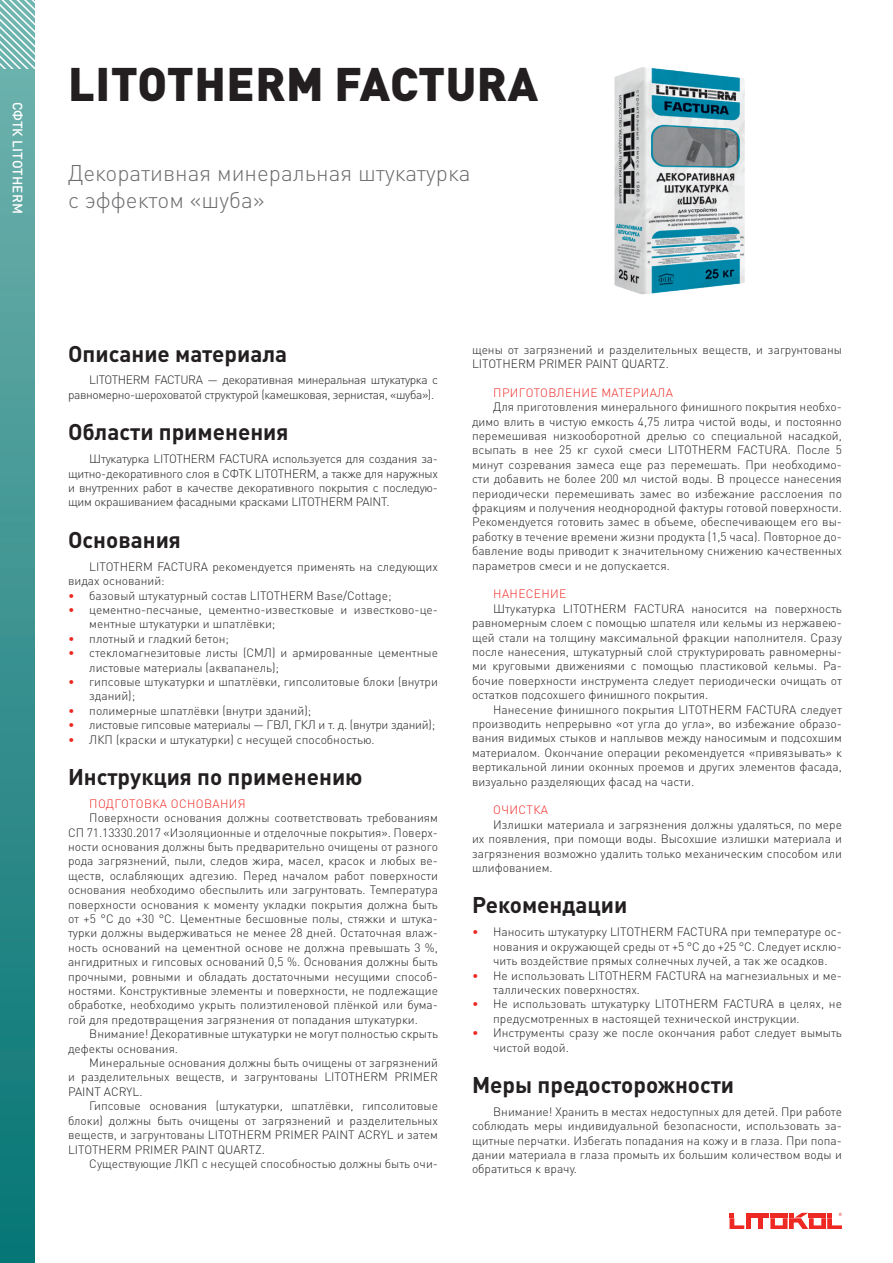
<style>
.page{position:relative;width:893px;height:1263px;background:#fff}
.page>*{position:absolute;margin:0;border:0;box-sizing:border-box;transform-origin:0 0}
.Название_продукта{font:900 46.5px "DIN Pro";letter-spacing:.01em;color:#231f20}
.Заголовок{font:700 22.5px "DIN Pro";color:#231f20}
.Аннотация{font:300 22.5px/27px "DIN Pro";color:#6c6d70}
.Группа_продуктов{font:500 13.5px "DIN Pro";letter-spacing:.01em;color:#fff}
.Основной_текст{font:300 12px/14.4px "DIN Pro";color:#231f20;text-align:justify}
.Основной_текст-2{font:300 12px/14.4px "DIN Pro";letter-spacing:-.03em;color:#231f20}
.Подзаголовок{font:300 12px "DIN Pro";letter-spacing:.03em;color:#ee2823}
.Основной_текст-3{font:300 12px "DIN Pro";letter-spacing:-.02em;color:#231f20}
.s1{color:#ee2823}
</style>
<div class="page">
<hr style="left:752px;top:1213px;width:17px;height:4px;background:#ee2823">
<div style="left:758px;top:1218px;width:5px;height:11px;background:#ee2823"></div>
<svg style="left:730px;top:1213px;width:20px;height:16px"></svg>
<svg style="left:770px;top:1213px;width:72px;height:16px"></svg>
<div style="left:0;top:0;width:34px;height:1263px;background:linear-gradient(to bottom,#73b3af,#067574)"></div>
<svg style="left:0;top:0;width:34px;height:68px"></svg>
<img style="left:614px;top:67px;width:131px;height:228px">
<p class="Группа_продуктов" style="left:27px;top:102px;width:113px;rotate:90deg">СФТК LITOTHERM</p>
<p class="Название_продукта" style="left:68px;top:53px;width:471px">LITOTHERM FACTURA</p>
<p class="Аннотация" style="left:68px;top:158px;width:404px">Декоративная минеральная штукатурка с эффектом «шуба»</p>
<p class="Заголовок" style="left:68px;top:338px;width:221px">Описание материала</p>
<p class="Основной_текст-2" style="left:68px;top:372px;width:371px;text-indent:21px">LITOTHERM FACTURA — декоративная минеральная штукатурка с равномерно-шероховатой структурой (камешковая, зернистая, «шуба»).</p>
<p class="Заголовок" style="left:68px;top:417px;width:222px">Области применения</p>
<p class="Основной_текст" style="left:68px;top:451px;width:371px;text-indent:21px">Штукатурка LITOTHERM FACTURA используется для создания за&shy;щитно-декоративного слоя в СФТК LITOTHERM, а также для наружных и внутренних работ в качестве декоративного покрытия с последую&shy;щим окрашиванием фасадными красками LITOTHERM PAINT.</p>
<p class="Заголовок" style="left:68px;top:524px;width:114px">Основания</p>
<p class="Основной_текст" style="left:68px;top:559px;width:371px;text-indent:21px">LITOTHERM FACTURA рекомендуется применять на следующих видах оснований:</p>
<p class="Основной_текст" style="left:68px;top:587px;width:325px"><span class="s1">•</span> базовый штукатурный состав LITOTHERM Base/Cottage;</p>
<p class="Основной_текст" style="left:89px;top:602px;width:350px;text-indent:-21px"><span class="s1">•</span> цементно-песчаные, цементно-известковые и известково-це&shy;ментные штукатурки и шпатлёвки;</p>
<p class="Основной_текст" style="left:68px;top:631px;width:162px"><span class="s1">•</span> плотный и гладкий бетон;</p>
<p class="Основной_текст" style="left:89px;top:645px;width:350px;text-indent:-21px"><span class="s1">•</span> стекломагнезитовые листы (СМЛ) и армированные цементные листовые материалы (аквапанель);</p>
<p class="Основной_текст" style="left:89px;top:674px;width:350px;text-indent:-21px"><span class="s1">•</span> гипсовые штукатурки и шпатлёвки, гипсолитовые блоки (внутри зданий);</p>
<p class="Основной_текст" style="left:68px;top:703px;width:245px"><span class="s1">•</span> полимерные шпатлёвки (внутри зданий);</p>
<p class="Основной_текст-3" style="left:68px;top:717px;width:369px"><span class="s1">•</span> листовые гипсовые материалы — ГВЛ, ГКЛ и т. д. (внутри зданий);</p>
<p class="Основной_текст" style="left:68px;top:731px;width:308px"><span class="s1">•</span> ЛКП (краски и штукатурки) с несущей способностью.</p>
<p class="Заголовок" style="left:68px;top:761px;width:296px">Инструкция по применению</p>
<p class="Подзаголовок" style="left:89px;top:795px;width:158px">ПОДГОТОВКА ОСНОВАНИЯ</p>
<p class="Основной_текст" style="left:68px;top:810px;width:371px;text-indent:21px">Поверхности основания должны соответствовать требованиям СП 71.13330.2017 «Изоляционные и отделочные покрытия». Поверх&shy;ности основания должны быть предварительно очищены от разного рода загрязнений, пыли, следов жира, масел, красок и любых ве&shy;ществ, ослабляющих адгезию. Перед началом работ поверхности основания необходимо обеспылить или загрунтовать. Температура поверхности основания к моменту укладки покрытия должна быть от +5 °С до +30 °С. Цементные бесшовные полы, стяжки и штука&shy;турки должны выдерживаться не менее 28 дней. Остаточная влаж&shy;ность оснований на цементной основе не должна превышать 3 %, ангидритных и гипсовых оснований 0,5 %. Основания должны быть прочными, ровными и обладать достаточными несущими способ&shy;ностями. Конструктивные элементы и поверхности, не подлежащие обработке, необходимо укрыть полиэтиленовой плёнкой или бума&shy;гой для предотвращения загрязнения от попадания штукатурки.</p>
<p class="Основной_текст" style="left:68px;top:1026px;width:371px;text-indent:21px">Внимание! Декоративные штукатурки не могут полностью скрыть дефекты основания.</p>
<p class="Основной_текст" style="left:68px;top:1055px;width:371px;text-indent:21px">Минеральные основания должны быть очищены от загрязнений и разделительных веществ, и загрунтованы LITOTHERM PRIMER PAINT ACRYL.</p>
<p class="Основной_текст" style="left:68px;top:1098px;width:371px;text-indent:21px">Гипсовые основания (штукатурки, шпатлёвки, гипсолитовые блоки) должны быть очищены от загрязнений и разделительных веществ, и загрунтованы LITOTHERM PRIMER PAINT ACRYL и затем LITOTHERM PRIMER PAINT QUARTZ.</p>
<p class="Основной_текст" style="left:89px;top:1156px;width:350px">Существующие ЛКП с несущей способностью должны быть очи-</p>
<p class="Основной_текст" style="left:472px;top:341px;width:371px">щены от загрязнений и разделительных веществ, и загрунтованы<br>LITOTHERM PRIMER PAINT QUARTZ.</p>
<p class="Подзаголовок" style="left:493px;top:384px;width:181px">ПРИГОТОВЛЕНИЕ МАТЕРИАЛА</p>
<p class="Основной_текст" style="left:472px;top:399px;width:371px;text-indent:21px">Для приготовления минерального финишного покрытия необхо&shy;димо влить в чистую емкость 4,75 литра чистой воды, и постоянно перемешивая низкооборотной дрелью со специальной насадкой, всыпать в нее 25 кг сухой смеси LITOTHERM FACTURA. После 5 минут созревания замеса еще раз перемешать. При необходимо&shy;сти добавить не более 200 мл чистой воды. В процессе нанесения периодически перемешивать замес во избежание расслоения по фракциям и получения неоднородной фактуры готовой поверхности.<br>Рекомендуется готовить замес в объеме, обеспечивающем его вы&shy;работку в течение времени жизни продукта (1,5 часа). Повторное до&shy;бавление воды приводит к значительному снижению качественных параметров смеси и не допускается.</p>
<p class="Подзаголовок" style="left:493px;top:586px;width:75px">НАНЕСЕНИЕ</p>
<p class="Основной_текст" style="left:472px;top:601px;width:371px;text-indent:21px">Штукатурка LITOTHERM FACTURA наносится на поверхность равномерным слоем с помощью шпателя или кельмы из нержавею&shy;щей стали на толщину максимальной фракции наполнителя. Сразу после нанесения, штукатурный слой структурировать равномерны&shy;ми круговыми движениями с помощью пластиковой кельмы. Ра&shy;бочие поверхности инструмента следует периодически очищать от остатков подсохшего финишного покрытия.</p>
<p class="Основной_текст" style="left:472px;top:701px;width:371px;text-indent:21px">Нанесение финишного покрытия LITOTHERM FACTURA следует производить непрерывно «от угла до угла», во избежание образо&shy;вания видимых стыков и наплывов между наносимым и подсохшим материалом. Окончание операции рекомендуется «привязывать» к вертикальной линии оконных проемов и других элементов фасада, визуально разделяющих фасад на части.</p>
<p class="Подзаголовок" style="left:493px;top:802px;width:56px">ОЧИСТКА</p>
<p class="Основной_текст" style="left:472px;top:817px;width:371px;text-indent:21px">Излишки материала и загрязнения должны удаляться, по мере их появления, при помощи воды. Высохшие излишки материала и загрязнения возможно удалить только механическим способом или шлифованием.</p>
<p class="Заголовок" style="left:472px;top:890px;width:157px">Рекомендации</p>
<p class="Основной_текст" style="left:493px;top:924px;width:350px;text-indent:-21px"><span class="s1">•</span> Наносить штукатурку LITOTHERM FACTURA при температуре ос&shy;нования и окружающей среды от +5 °С до +25 °С. Следует исклю&shy;чить воздействие прямых солнечных лучей, а так же осадков.</p>
<p class="Основной_текст" style="left:493px;top:967px;width:350px;text-indent:-21px"><span class="s1">•</span> Не использовать LITOTHERM FACTURA на магнезиальных и ме&shy;таллических поверхностях.</p>
<p class="Основной_текст" style="left:493px;top:996px;width:350px;text-indent:-21px"><span class="s1">•</span> Не использовать штукатурку LITOTHERM FACTURA в целях, не предусмотренных в настоящей технической инструкции.</p>
<p class="Основной_текст" style="left:493px;top:1025px;width:350px;text-indent:-21px"><span class="s1">•</span> Инструменты сразу же после окончания работ следует вымыть чистой водой.</p>
<p class="Заголовок" style="left:472px;top:1069px;width:264px">Меры предосторожности</p>
<p class="Основной_текст" style="left:472px;top:1104px;width:371px;text-indent:21px">Внимание! Хранить в местах недоступных для детей. При работе соблюдать меры индивидуальной безопасности, использовать за&shy;щитные перчатки. Избегать попадания на кожу и в глаза. При попа&shy;дании материала в глаза промыть их большим количеством воды и обратиться к врачу.</p>
</div>
